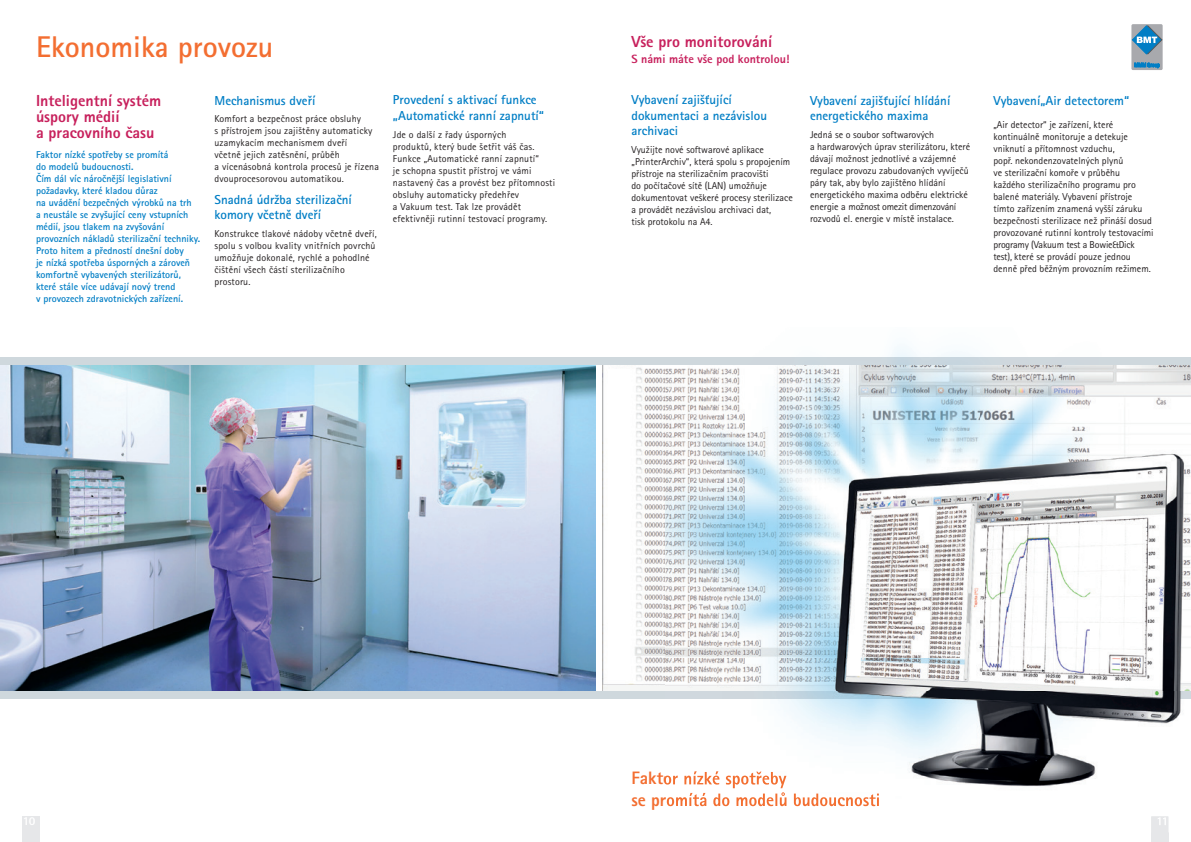
<style>
.page{position:relative;width:1191px;height:842px;background:#fff}
.page>*{position:absolute;margin:0;border:0;box-sizing:border-box;transform-origin:0 0}
.t1{font:700 30px "Rotis Sans Serif Std";color:#f36e31}
.t2{font:800 16px/16px "Rotis Sans Serif Std";color:#c7205c}
.t3{font:700 13px/15.6px "Rotis Sans Serif Std";color:#007ec5}
.t4{font:800 12px "Rotis Sans Serif Std";color:#c7205c}
.t5{font:800 12px "Rotis Sans Serif Std";color:#fff}
.t6{font:10px/12px "Rotis Sans Serif Std";color:#231f20}
.t7{font:700 10px/12px "Rotis Sans Serif Std";color:#007ec5}
</style>
<div class="page">
<div style="left:23px;top:816px;width:17px;height:26px;background:#e6e7e9"></div>
<div style="left:1151px;top:816px;width:17px;height:26px;background:#e6e7e9"></div>
<div style="left:1131px;top:24px;width:31px;height:46px;background:#a8a9ad;border-radius:2px"></div>
<svg style="left:1134px;top:63px;width:25px;height:5px"></svg>
<svg style="left:1132px;top:26px;width:30px;height:28px"></svg>
<img style="left:0;top:364px;width:595px;height:328px">
<img style="left:602px;top:364px;width:589px;height:328px">
<div style="left:0;top:357px;width:1191px;height:7px;background:#cfd8dd"></div>
<div style="left:0;top:692px;width:1191px;height:7px;background:#cfd8dd"></div>
<img style="left:733px;top:692px;width:448px;height:140px">
<img style="left:1151px;top:816px;width:17px;height:16px">
<svg style="left:1157px;top:817px;width:8px;height:8px"></svg>
<img style="left:665px;top:771px;width:121px;height:17px">
<img style="left:665px;top:792px;width:214px;height:18px">
<h1 class="t1" style="left:36px;top:28px;width:239px">Ekonomika provozu</h1>
<h2 class="t2" style="left:36px;top:92px;width:127px">Inteligentní systém úspory médií<br>a pracovního času</h2>
<p class="t7" style="left:36px;top:149px;width:166px">Faktor nízké spotřeby se promítá<br>do modelů budoucnosti.<br>Čím dál víc náročnější legislativní požadavky, které kladou důraz<br>na uvádění bezpečných výrobků na trh<br>a neustále se zvyšující ceny vstupních médií, jsou tlakem na zvyšování provozních nákladů sterilizační techniky.<br>Proto hitem a předností dnešní doby<br>je nízká spotřeba úsporných a zároveň komfortně vybavených sterilizátorů, které stále více udávají nový trend<br>v provozech zdravotnických zařízení.</p>
<h3 class="t3" style="left:214px;top:92px;width:102px">Mechanismus dveří</h3>
<p class="t6" style="left:214px;top:113px;width:166px">Komfort a bezpečnost práce obsluhy<br>s přístrojem jsou zajištěny automaticky uzamykacím mechanismem dveří<br>včetně jejich zatěsnění, průběh<br>a vícenásobná kontrola procesů je řízena dvouprocesorovou automatikou.</p>
<h3 class="t3" style="left:214px;top:191px;width:139px">Snadná údržba sterilizační komory včetně dveří</h3>
<p class="t6" style="left:214px;top:227px;width:164px">Konstrukce tlakové nádoby včetně dveří, spolu s volbou kvality vnitřních povrchů umožňuje dokonalé, rychlé a pohodlné čištění všech částí sterilizačního prostoru.</p>
<h3 class="t3" style="left:393px;top:92px;width:152px">Provedení s aktivací funkce „Automatické ranní zapnutí“</h3>
<p class="t6" style="left:393px;top:128px;width:164px">Jde o další z řady úsporných<br>produktů, který bude šetřit váš čas.<br>Funkce „Automatické ranní zapnutí“<br>je schopna spustit přístroj ve vámi nastavený čas a provést bez přítomnosti obsluhy automaticky předehřev<br>a Vakuum test. Tak lze provádět efektivněji rutinní testovací programy.</p>
<h2 class="t2" style="left:631px;top:33px;width:142px">Vše pro monitorování</h2>
<p class="t4" style="left:631px;top:51px;width:160px">S námi máte vše pod kontrolou!</p>
<h3 class="t3" style="left:631px;top:92px;width:137px">Vybavení zajišťující dokumentaci a nezávislou archivaci</h3>
<p class="t6" style="left:631px;top:144px;width:163px">Využijte nové softwarové aplikace „PrinterArchiv“, která spolu s propojením přístroje na sterilizačním pracovišti<br>do počítačové sítě (LAN) umožňuje dokumentovat veškeré procesy sterilizace a provádět nezávislou archivaci dat,<br>tisk protokolu na A4.</p>
<h3 class="t3" style="left:810px;top:92px;width:142px">Vybavení zajišťující hlídání energetického maxima</h3>
<p class="t6" style="left:810px;top:128px;width:162px">Jedná se o soubor softwarových<br>a hardwarových úprav sterilizátoru, které dávají možnost jednotlivé a vzájemné regulace provozu zabudovaných vyvíječů páry tak, aby bylo zajištěno hlídání energetického maxima odběru elektrické energie a možnost omezit dimenzování rozvodů el. energie v místě instalace.</p>
<h3 class="t3" style="left:993px;top:92px;width:137px">Vybavení„Air detectorem“</h3>
<p class="t6" style="left:993px;top:119px;width:162px">„Air detector“ je zařízení, které kontinuálně monitoruje a detekuje vniknutí a přítomnost vzduchu,<br>popř. nekondenzovatelných plynů<br>ve sterilizační komoře v průběhu každého sterilizačního programu pro balené materiály. Vybavení přístroje tímto zařízením znamená vyšší záruku bezpečnosti sterilizace než přináší dosud provozované rutinní kontroly testovacími programy (Vakuum test a Bowie&amp;Dick test), které se provádí pouze jednou denně před běžným provozním režimem.</p>
<p class="t5" style="left:23px;top:813px;width:14px">10</p>
</div>
